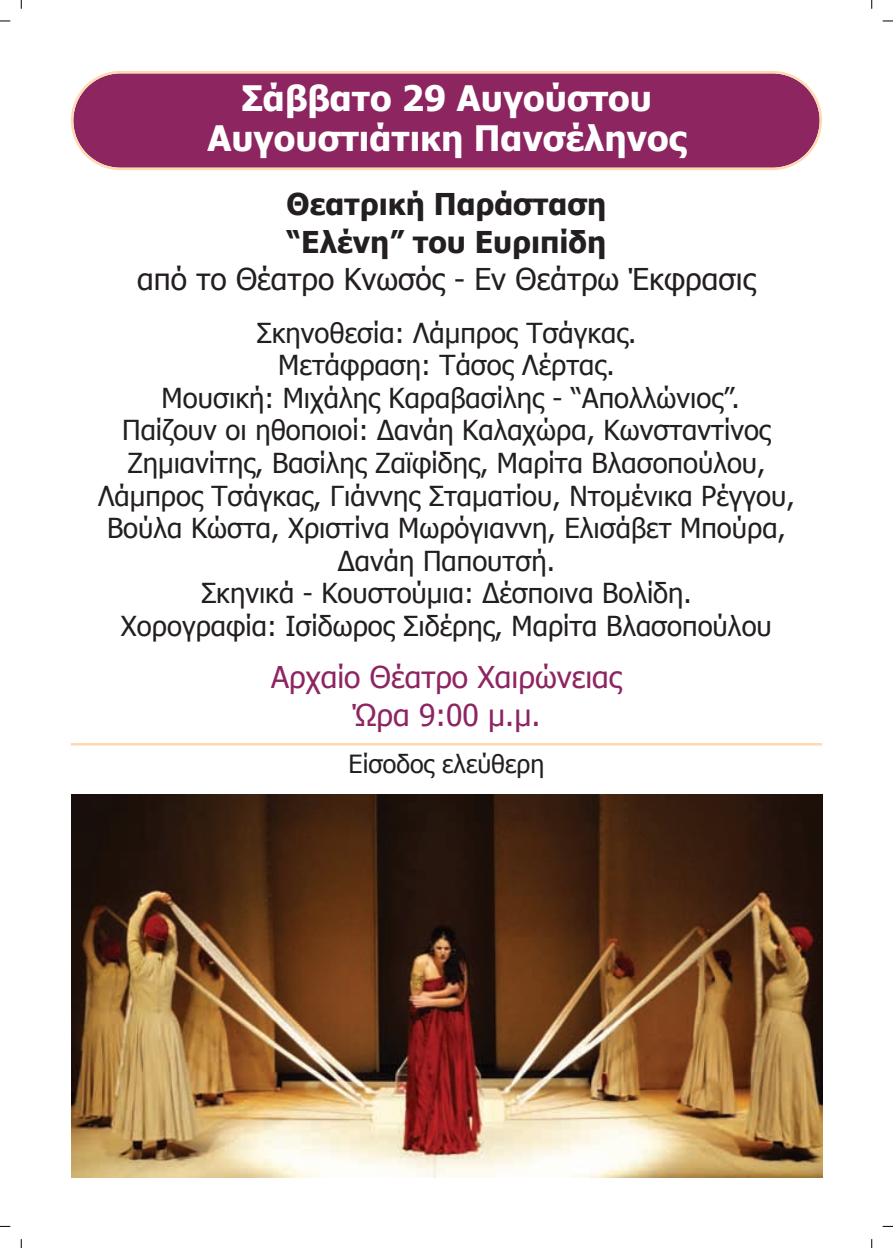
<style>
.page{position:relative;width:893px;height:1248px;background:#fff}
.page>*{position:absolute;margin:0;border:0;box-sizing:border-box;transform-origin:0 0}
.t1{font:700 35px/40px "Tahoma";color:#fff;text-align:center}
.t2{font:700 30px/37.5px "Tahoma";color:#231f20}
.t3{font:30px "Tahoma";color:#231f20}
.t4{font:30px/37.5px "Tahoma";color:#8d2561;text-align:center}
.t5{font:27.5px/32.5px "Tahoma";color:#231f20;text-align:center}
.t6{font:25px "Tahoma";color:#231f20}
</style>
<div class="page">
<svg style="left:71px;top:71px;width:751px;height:99px;background:#96356a"></svg>
<hr style="left:71px;top:743px;width:751px;height:2px;background:#fedab3">
<img style="left:72px;top:794px;width:750px;height:382px">
<p class="t1" style="left:207px;top:77px;width:480px">Σάββατο 29 Αυγούστου<br>Αυγουστιάτικη Πανσέληνος</p>
<p class="t2" style="left:287px;top:185px;width:321px">Θεατρική Παράσταση “Ελένη” του Ευριπίδη</p>
<p class="t3" style="left:137px;top:260px;width:620px">από το Θέατρο Κνωσός - Εν Θεάτρω Έκφρασις</p>
<p class="t5" style="left:98px;top:316px;width:698px">Σκηνοθεσία: Λάμπρος Τσάγκας.<br>Μετάφραση: Τάσος Λέρτας.<br>Μουσική: Μιχάλης Καραβασίλης - “Απολλώνιος”.<br>Παίζουν οι ηθοποιοί: Δανάη Καλαχώρα, Κωνσταντίνος Ζημιανίτης, Βασίλης Ζαϊφίδης, Μαρίτα Βλασοπούλου, Λάμπρος Τσάγκας, Γιάννης Σταματίου, Ντομένικα Ρέγγου, Βούλα Κώστα, Χριστίνα Μωρόγιαννη, Ελισάβετ Μπούρα, Δανάη Παπουτσή.<br>Σκηνικά - Κουστούμια: Δέσποινα Βολίδη.<br>Χορογραφία: Ισίδωρος Σιδέρης, Μαρίτα Βλασοπούλου</p>
<p class="t4" style="left:271px;top:657px;width:352px">Αρχαίο Θέατρο Χαιρώνειας<br>Ώρα 9:00 μ.μ.</p>
<p class="t6" style="left:349px;top:748px;width:197px">Είσοδος ελεύθερη</p>
</div>
